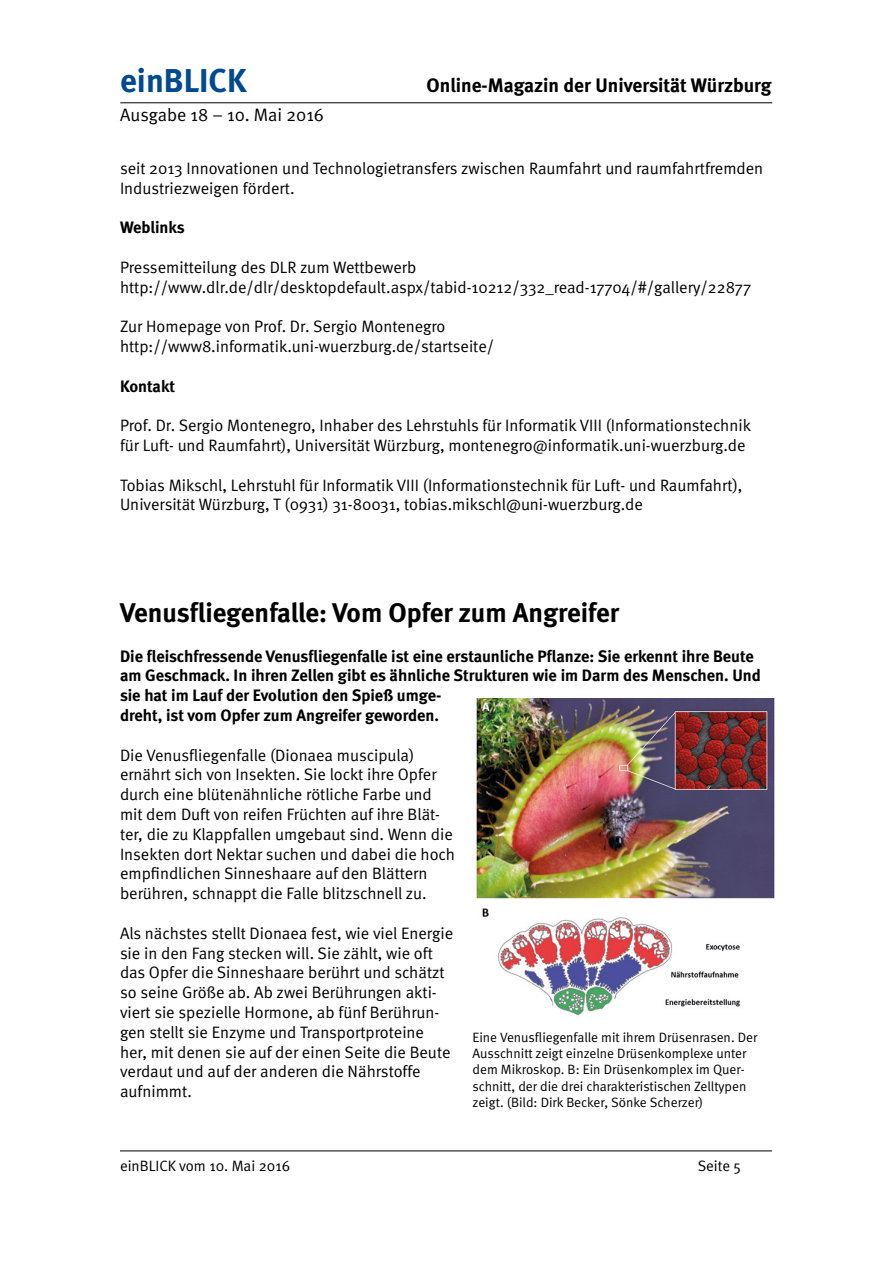
<style>
.page{position:relative;width:893px;height:1263px;background:#fff}
.page>*{position:absolute;margin:0;border:0;box-sizing:border-box;transform-origin:0 0}
.t1{font:700 33px "Meta";color:#014990}
.t2{font:700 27px "Meta";color:#000}
.t3{font:700 19.5px "Meta";color:#000}
.t4{font:18px "Meta Normal";color:#000}
.t5{font:16.5px/19.8px "Meta Normal";color:#000}
.t6{font:700 16.5px/19.8px "Meta";color:#000}
.t7{font:15px "Meta Normal";color:#000}
.t8{font:13.5px/16.2px "Meta Normal";color:#000}
</style>
<div class="page">
<hr style="left:120px;top:102px;width:652px;height:1px;background:#000">
<hr style="left:120px;top:1150px;width:652px;height:1px;background:#000">
<img style="left:476px;top:698px;width:298px;height:318px">
<h1 class="t1" style="left:120px;top:61px;width:128px">einBLICK</h1>
<p class="t3" style="left:427px;top:74px;width:346px">Online-Magazin der Universität Würzburg</p>
<p class="t4" style="left:120px;top:105px;width:205px">Ausgabe 18 – 10. Mai 2016</p>
<p class="t5" style="left:120px;top:158px;width:645px">seit 2013 Innovationen und Technologietransfers zwischen Raumfahrt und raumfahrtfremden<br>Industriezweigen fördert.</p>
<p class="t6" style="left:120px;top:217px;width:66px">Weblinks</p>
<p class="t5" style="left:120px;top:257px;width:633px">Pressemitteilung des DLR zum Wettbewerb http://www.dlr.de/dlr/desktopdefault.aspx/tabid-10212/332_read-17704/#/gallery/22877</p>
<p class="t5" style="left:120px;top:316px;width:376px">Zur Homepage von Prof. Dr. Sergio Montenegro http://www8.informatik.uni-wuerzburg.de/startseite/</p>
<p class="t6" style="left:120px;top:376px;width:57px">Kontakt</p>
<p class="t5" style="left:120px;top:415px;width:632px">Prof. Dr. Sergio Montenegro, Inhaber des Lehrstuhls für Informatik VIII (Informationstechnik für Luft- und Raumfahrt), Universität Würzburg, montenegro@informatik.uni-wuerzburg.de</p>
<p class="t5" style="left:120px;top:475px;width:624px">Tobias Mikschl, Lehrstuhl für Informatik VIII (Informationstechnik für Luft- und Raumfahrt),<br>Universität Würzburg, T (0931) 31-80031, tobias.mikschl@uni-wuerzburg.de</p>
<h2 class="t2" style="left:120px;top:596px;width:501px">Venusfliegenfalle: Vom Opfer zum Angreifer</h2>
<p class="t6" style="left:120px;top:646px;width:642px">Die fleischfressende Venusfliegenfalle ist eine erstaunliche Pflanze: Sie erkennt ihre Beute am Geschmack. In ihren Zellen gibt es ähnliche Strukturen wie im Darm des Menschen. Und sie hat im Lauf der Evolution den Spieß umge-<br>dreht, ist vom Opfer zum Angreifer geworden.</p>
<p class="t5" style="left:120px;top:745px;width:336px">Die Venusfliegenfalle (Dionaea muscipula) ernährt sich von Insekten. Sie lockt ihre Opfer durch eine blütenähnliche rötliche Farbe und mit dem Duft von reifen Früchten auf ihre Blät&shy;ter, die zu Klappfallen umgebaut sind. Wenn die Insekten dort Nektar suchen und dabei die hoch empfindlichen Sinneshaare auf den Blättern berühren, schnappt die Falle blitzschnell zu.</p>
<p class="t5" style="left:120px;top:923px;width:335px">Als nächstes stellt Dionaea fest, wie viel Energie sie in den Fang stecken will. Sie zählt, wie oft das Opfer die Sinneshaare berührt und schätzt so seine Größe ab. Ab zwei Berührungen akti&shy;viert sie spezielle Hormone, ab fünf Berührun&shy;gen stellt sie Enzyme und Transportproteine her, mit denen sie auf der einen Seite die Beute verdaut und auf der anderen die Nährstoffe aufnimmt.</p>
<p class="t8" style="left:472px;top:1029px;width:286px">Eine Venusfliegenfalle mit ihrem Drüsenrasen. Der Ausschnitt zeigt einzelne Drüsenkomplexe unter dem Mikroskop. B: Ein Drüsenkomplex im Quer&shy;schnitt, der die drei charakteristischen Zelltypen zeigt. (Bild: Dirk Becker, Sönke Scherzer)</p>
<p class="t7" style="left:120px;top:1157px;width:172px">einBLICK vom 10. Mai 2016</p>
<p class="t7" style="left:698px;top:1157px;width:45px">Seite 5</p>
</div>
